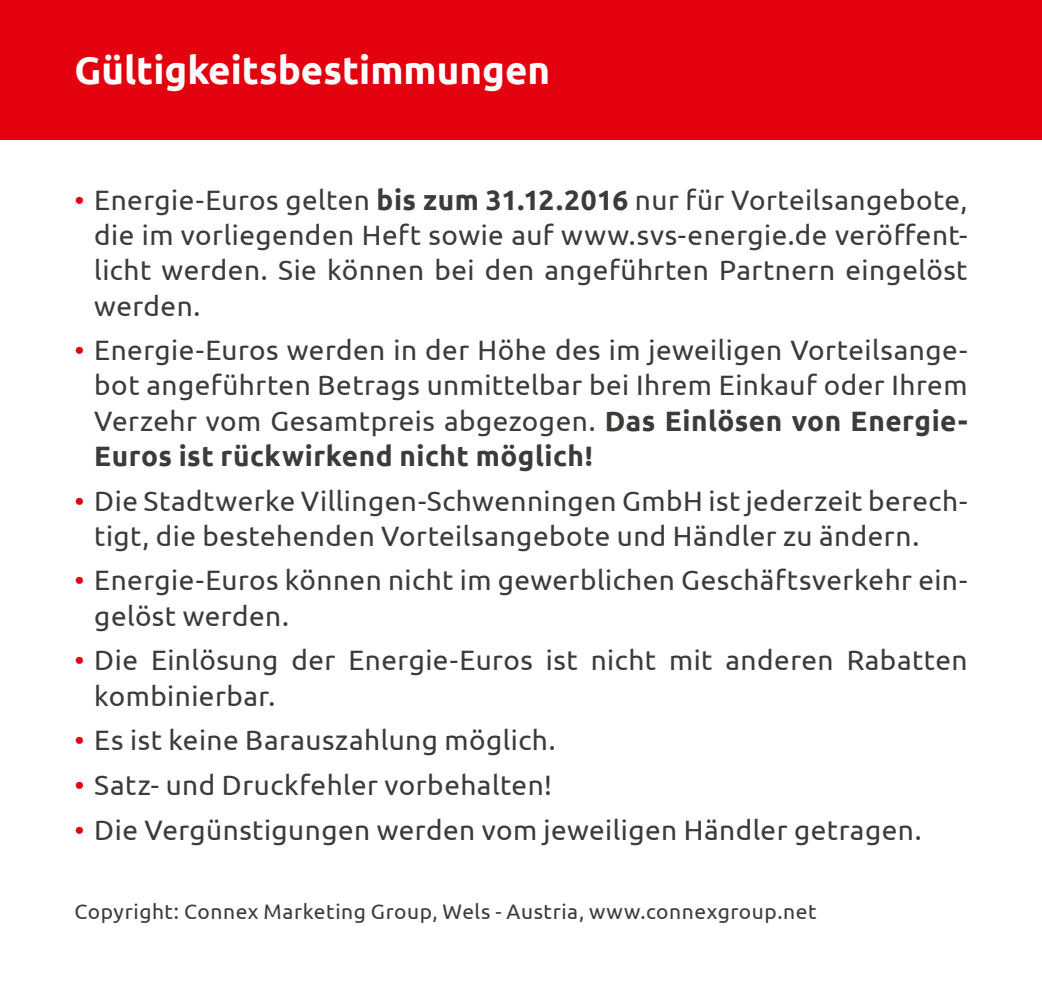
<style>
.page{position:relative;width:1042px;height:993px;background:#fff}
.page>*{position:absolute;margin:0;border:0;box-sizing:border-box;transform-origin:0 0}
.t1{font:700 38.5px "Ubuntu";color:#fff}
.t2{font:28px/35px "Ubuntu";letter-spacing:.015em;color:#3b3b3a}
.t3{font:21px "Ubuntu";letter-spacing:.025em;color:#3b3b3a}
.s1{color:#e3000f}
.s2{font-weight:700}
</style>
<div class="page">
<div style="left:0;top:0;width:1042px;height:139px;background:#e3000f"></div>
<h1 class="t1" style="left:74px;top:47px;width:477px">Gültigkeitsbestimmungen</h1>
<p class="t2" style="left:94px;top:182px;width:875px;text-align:justify;text-indent:-20px"><span class="s1">•</span> Energie-Euros gelten <span class="s2">bis zum 31.12.2016</span> nur für Vorteilsangebote, die im vorliegenden Heft sowie auf www.svs-energie.de veröffent&shy;licht werden. Sie können bei den angeführten Partnern eingelöst werden.</p>
<p class="t2" style="left:94px;top:332px;width:875px;text-align:justify;text-indent:-20px"><span class="s1">•</span> Energie-Euros werden in der Höhe des im jeweiligen Vorteilsange&shy;bot angeführten Betrags unmittelbar bei Ihrem Einkauf oder Ihrem Verzehr vom Gesamtpreis abgezogen. <span class="s2">Das Einlösen von Energie-Euros ist rückwirkend nicht möglich!</span></p>
<p class="t2" style="left:94px;top:482px;width:875px;text-indent:-20px"><span class="s1">•</span> Die Stadtwerke Villingen-Schwenningen GmbH ist jederzeit berech&shy;tigt, die bestehenden Vorteilsangebote und Händler zu ändern.</p>
<p class="t2" style="left:94px;top:562px;width:875px;text-indent:-20px"><span class="s1">•</span> Energie-Euros können nicht im gewerblichen Geschäftsverkehr ein&shy;gelöst werden.</p>
<p class="t2" style="left:94px;top:642px;width:875px;text-indent:-20px"><span class="s1">•</span> Die Einlösung der Energie-Euros ist nicht mit anderen Rabatten kombinierbar.</p>
<p class="t2" style="left:74px;top:721px;width:483px"><span class="s1">•</span> Es ist keine Barauszahlung möglich.</p>
<p class="t2" style="left:74px;top:766px;width:479px"><span class="s1">•</span> Satz- und Druckfehler vorbehalten!</p>
<p class="t2" style="left:74px;top:811px;width:849px"><span class="s1">•</span> Die Vergünstigungen werden vom jeweiligen Händler getragen.</p>
<p class="t3" style="left:74px;top:898px;width:744px">Copyright: Connex Marketing Group, Wels - Austria, www.connexgroup.net</p>
</div>
